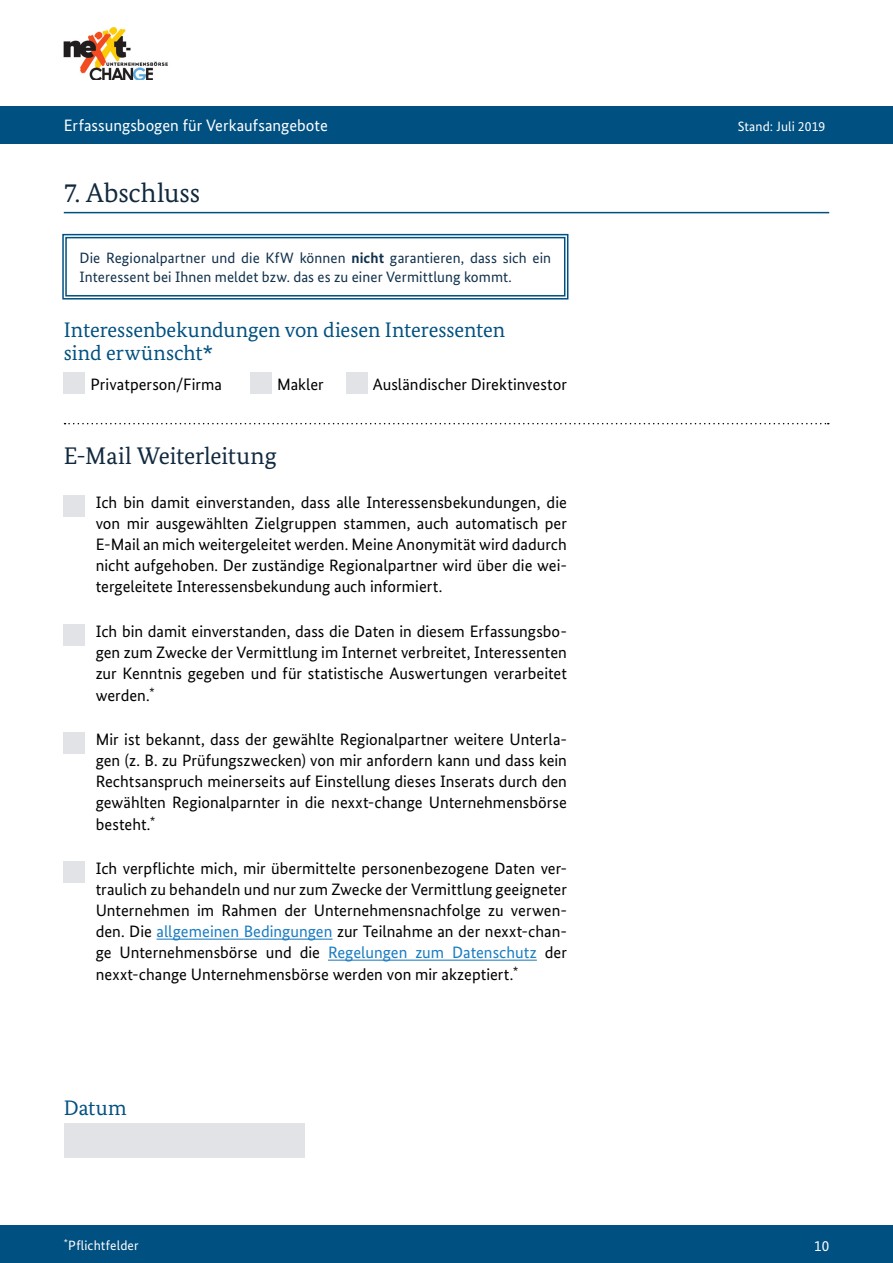
<style>
.page{position:relative;width:893px;height:1263px;background:#fff}
.page>*{position:absolute;margin:0;border:0;box-sizing:border-box;transform-origin:0 0}
.t1{font:27px "Bundes Serif";color:#11293f}
.t2{font:24px "Bundes Serif";letter-spacing:-.005em;color:#11293f}
.t3{font:21px "Bundes Serif";letter-spacing:-.005em;color:#005081}
.p-Absatz{font:16.5px/21.1px "Bundes Sans";color:#000;text-align:justify}
.t4{font:16.5px "Bundes Sans";color:#fff}
.p-besonderer-Hinweis{font:15px/19.5px "Bundes Sans";letter-spacing:.005em;color:#11314c}
.t5{font:15px "Bundes Sans";color:#fff}
.t6{font:13.5px "Bundes Sans";letter-spacing:.01em;color:#fff}
.s1{font-weight:700}
.s2{color:#1a7cc1}
</style>
<div class="page">
<svg style="left:62px;top:233px;width:507px;height:67px"></svg>
<div style="left:65px;top:237px;width:500px;height:59px;border:1px solid #005081"></div>
<hr style="left:64px;top:212px;width:765px;height:1px;background:#005081">
<div style="left:64px;top:372px;width:21px;height:21px;background:#e1e3e6"></div>
<div style="left:64px;top:495px;width:21px;height:22px;background:#e1e3e6"></div>
<div style="left:64px;top:624px;width:21px;height:21px;background:#e1e3e6"></div>
<div style="left:64px;top:733px;width:21px;height:21px;background:#e1e3e6"></div>
<div style="left:64px;top:861px;width:21px;height:21px;background:#e1e3e6"></div>
<div style="left:250px;top:372px;width:22px;height:21px;background:#e1e3e6"></div>
<div style="left:346px;top:372px;width:21px;height:21px;background:#e1e3e6"></div>
<svg style="left:65px;top:423px;width:764px;height:1px"></svg>
<hr style="left:157px;top:939px;width:176px;height:1px;background:#1a7cc1">
<hr style="left:328px;top:960px;width:209px;height:1px;background:#1a7cc1">
<div style="left:64px;top:1123px;width:241px;height:34px;background:#e1e3e6"></div>
<div style="left:0;top:106px;width:893px;height:38px;background:#005081"></div>
<div style="left:0;top:1225px;width:893px;height:38px;background:#005081"></div>
<img style="left:64px;top:27px;width:104px;height:53px">
<p class="t4" style="left:64px;top:116px;width:266px">Erfassungsbogen für Verkaufsangebote</p>
<h1 class="t1" style="left:64px;top:176px;width:138px">7. Abschluss</h1>
<p class="p-besonderer-Hinweis" style="left:80px;top:248px;width:473px">Die Regionalpartner und die KfW können <span class="s1">nicht</span> garantieren, dass sich ein<br>Interessent bei Ihnen meldet bzw. das es zu einer Vermittlung kommt.</p>
<h3 class="t3" style="left:64px;top:317px;width:443px">Interessenbekundungen von diesen Interessenten</h3>
<h3 class="t3" style="left:64px;top:340px;width:151px">sind erwünscht*</h3>
<p class="p-Absatz" style="left:90px;top:373px;width:133px">Privatperson/Firma</p>
<p class="p-Absatz" style="left:277px;top:373px;width:48px">Makler</p>
<p class="p-Absatz" style="left:373px;top:373px;width:196px">Ausländischer Direktinvestor</p>
<h2 class="t2" style="left:64px;top:441px;width:214px">E-Mail Weiterleitung</h2>
<p class="p-Absatz" style="left:96px;top:492px;width:473px">Ich bin damit einverstanden, dass alle Interessensbekundungen, die von mir ausgewählten Zielgruppen stammen, auch automatisch per E-Mail an mich weitergeleitet werden. Meine Anonymität wird dadurch nicht aufgehoben. Der zuständige Regionalpartner wird über die wei&shy;tergeleitete Interessensbekundung auch informiert.</p>
<p class="p-Absatz" style="left:96px;top:620px;width:473px">Ich bin damit einverstanden, dass die Daten in diesem Erfassungsbo&shy;gen zum Zwecke der Vermittlung im Internet verbreitet, Interessenten zur Kenntnis gegeben und für statistische Auswertungen verarbeitet werden.<sup>*</sup></p>
<p class="p-Absatz" style="left:96px;top:729px;width:473px">Mir ist bekannt, dass der gewählte Regionalpartner weitere Unterla&shy;gen (z. B. zu Prüfungszwecken) von mir anfordern kann und dass kein Rechtsanspruch meinerseits auf Einstellung dieses Inserats durch den gewählten Regionalparnter in die nexxt-change Unternehmensbörse besteht.<sup>*</sup></p>
<p class="p-Absatz" style="left:96px;top:857px;width:473px">Ich verpflichte mich, mir übermittelte personenbezogene Daten ver&shy;traulich zu behandeln und nur zum Zwecke der Vermittlung geeigneter Unternehmen im Rahmen der Unternehmensnachfolge zu verwen&shy;den. Die <span class="s2">allgemeinen Bedingungen</span> zur Teilnahme an der nexxt-chan&shy;ge Unternehmensbörse und die <span class="s2">Regelungen zum Datenschutz</span> der nexxt-change Unternehmensbörse werden von mir akzeptiert.<sup>*</sup></p>
<h3 class="t3" style="left:64px;top:1095px;width:64px">Datum</h3>
<p class="t6" style="left:64px;top:1237px;width:76px"><sup>*</sup>Pflichtfelder</p>
<p class="t6" style="left:738px;top:118px;width:89px">Stand: Juli 2019</p>
<p class="t5" style="left:814px;top:1236px;width:16px">10</p>
</div>
